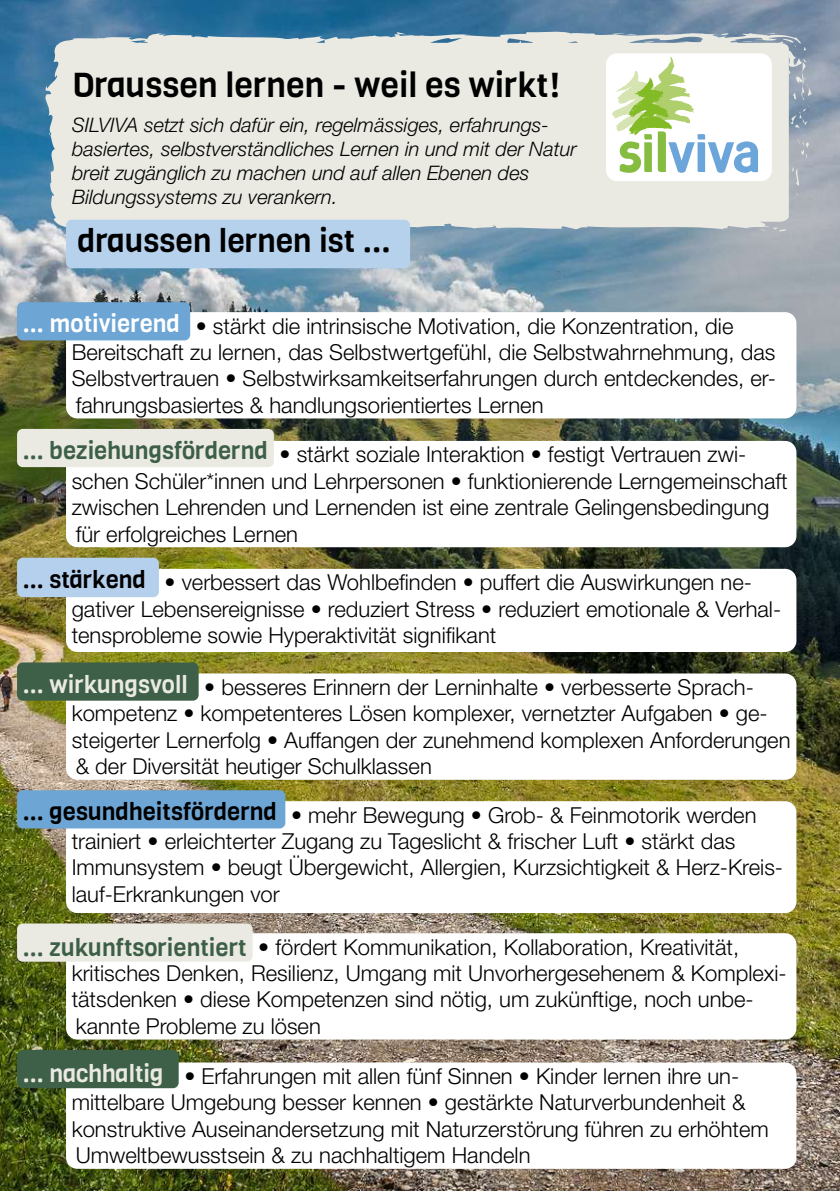
<style>
.page{position:relative;width:840px;height:1191px;background:#fff}
.page>*{position:absolute;margin:0;border:0;box-sizing:border-box;transform-origin:0 0}
.t1{font:34px "Viga";color:#000}
.t2{font:32px "Viga";color:#000}
.t3{font:24px "Viga";color:#3d5f47}
.t4{font:24px "Viga";color:#000}
.t5{font:24px "Viga";color:#eaeae3}
.t6{font:24px "Viga";color:#fff}
.t7{font:300 22px/26.4px "Helvetica Neue LT Std";color:#000}
.t8{font:italic 300 20px/24px "Helvetica Neue LT Std";color:#000}
</style>
<div class="page">
<img style="left:0;top:0;width:839px;height:1191px">
<svg style="left:43px;top:30px;width:757px;height:203px;background:#dfe2de"></svg>
<svg style="left:126px;top:42px;width:16px;height:7px"></svg>
<svg style="left:396px;top:49px;width:17px;height:4px"></svg>
<svg style="left:759px;top:229px;width:7px;height:2px"></svg>
<svg style="left:772px;top:227px;width:14px;height:4px"></svg>
<svg style="left:76px;top:139px;width:4px;height:6px"></svg>
<svg style="left:80px;top:182px;width:4px;height:6px"></svg>
<svg style="left:605px;top:32px;width:206px;height:164px"></svg>
<div style="left:66px;top:220px;width:344px;height:48px;background:#b5d1ec;border-radius:6px"></div>
<div style="left:66px;top:801px;width:730px;height:112px;background:#fff;border-radius:11px"></div>
<div style="left:17px;top:790px;width:268px;height:38px;background:#6da5d5;border-radius:6px"></div>
<div style="left:66px;top:312px;width:730px;height:106px;background:#fff;border-radius:11px"></div>
<div style="left:17px;top:302px;width:173px;height:38px;background:#6da5d5;border-radius:6px"></div>
<div style="left:66px;top:569px;width:730px;height:83px;background:#fff;border-radius:11px"></div>
<div style="left:17px;top:557px;width:142px;height:40px;background:#b5d0ec;border-radius:6px"></div>
<div style="left:66px;top:1062px;width:730px;height:106px;background:#fff;border-radius:11px"></div>
<div style="left:17px;top:1050px;width:161px;height:38px;background:#3e6048;border-radius:6px"></div>
<div style="left:66px;top:673px;width:730px;height:107px;background:#fff;border-radius:11px"></div>
<div style="left:17px;top:662px;width:181px;height:38px;background:#3e6048;border-radius:6px"></div>
<div style="left:66px;top:441px;width:730px;height:106px;background:#fff;border-radius:11px"></div>
<div style="left:17px;top:429px;width:257px;height:38px;background:#eaeae3;border-radius:6px"></div>
<div style="left:66px;top:933px;width:730px;height:106px;background:#fff;border-radius:11px"></div>
<div style="left:17px;top:923px;width:235px;height:38px;background:#eaeae3;border-radius:6px"></div>
<h1 class="t1" style="left:72px;top:62px;width:489px">Draussen lernen - weil es wirkt!</h1>
<p class="t8" style="left:72px;top:113px;width:506px">SILVIVA setzt sich dafür ein, regelmässiges, erfahrungs&shy;basiertes, selbstverständliches Lernen in und mit der Natur breit zugänglich zu machen und auf allen Ebenen des Bildungssystems zu verankern.</p>
<h2 class="t2" style="left:77px;top:220px;width:315px">draussen lernen ist ...</h2>
<p class="t6" style="left:23px;top:308px;width:159px">... motivierend</p>
<p class="t7" style="left:72px;top:312px;width:705px;text-indent:124px">• stärkt die intrinsische Motivation, die Konzentration, die Bereitschaft zu lernen, das Selbstwertgefühl, die Selbstwahrnehmung, das Selbstvertrauen • Selbstwirksamkeitserfahrungen durch entdeckendes, er&shy;fahrungsbasiertes &amp; handlungsorientiertes Lernen</p>
<p class="t3" style="left:23px;top:434px;width:246px">... beziehungsfördernd</p>
<p class="t7" style="left:72px;top:441px;width:717px;text-indent:208px">• stärkt soziale Interaktion • festigt Vertrauen zwi&shy;schen Schüler*innen und Lehrpersonen • funktionierende Lerngemeinschaft zwischen Lehrenden und Lernenden ist eine zentrale Gelingensbedingung für erfolgreiches Lernen</p>
<p class="t4" style="left:23px;top:563px;width:125px">... stärkend</p>
<p class="t7" style="left:72px;top:569px;width:710px;text-indent:93px">• verbessert das Wohlbefinden • puffert die Auswirkungen ne&shy;gativer Lebensereignisse • reduziert Stress • reduziert emotionale &amp; Verhal&shy;tensprobleme sowie Hyperaktivität signifikant</p>
<p class="t5" style="left:23px;top:668px;width:166px">... wirkungsvoll</p>
<p class="t7" style="left:72px;top:673px;width:720px;text-indent:132px">• besseres Erinnern der Lerninhalte • verbesserte Sprach&shy;kompetenz • kompetenteres Lösen komplexer, vernetzter Aufgaben • ge&shy;steigerter Lernerfolg • Auffangen der zunehmend komplexen Anforderungen &amp; der Diversität heutiger Schulklassen</p>
<p class="t4" style="left:23px;top:796px;width:255px">... gesundheitsfördernd</p>
<p class="t7" style="left:72px;top:801px;width:712px;text-indent:219px">• mehr Bewegung • Grob- &amp; Feinmotorik werden trainiert • erleichterter Zugang zu Tageslicht &amp; frischer Luft • stärkt das Immunsystem • beugt Übergewicht, Allergien, Kurzsichtigkeit &amp; Herz-Kreis&shy;lauf-Erkrankungen vor</p>
<p class="t3" style="left:23px;top:931px;width:225px">... zukunftsorientiert</p>
<p class="t7" style="left:72px;top:933px;width:716px;text-indent:186px">• fördert Kommunikation, Kollaboration, Kreativität, kritisches Denken, Resilienz, Umgang mit Unvorhergesehenem &amp; Komplexi&shy;tätsdenken • diese Kompetenzen sind nötig, um zukünftige, noch unbe&shy;kannte Probleme zu lösen</p>
<p class="t5" style="left:23px;top:1057px;width:142px">... nachhaltig</p>
<p class="t7" style="left:72px;top:1062px;width:698px;text-indent:113px">• Erfahrungen mit allen fünf Sinnen • Kinder lernen ihre un&shy;mittelbare Umgebung besser kennen • gestärkte Naturverbundenheit &amp; konstruktive Auseinandersetzung mit Naturzerstörung führen zu erhöhtem Umweltbewusstsein &amp; zu nachhaltigem Handeln</p>
</div>
